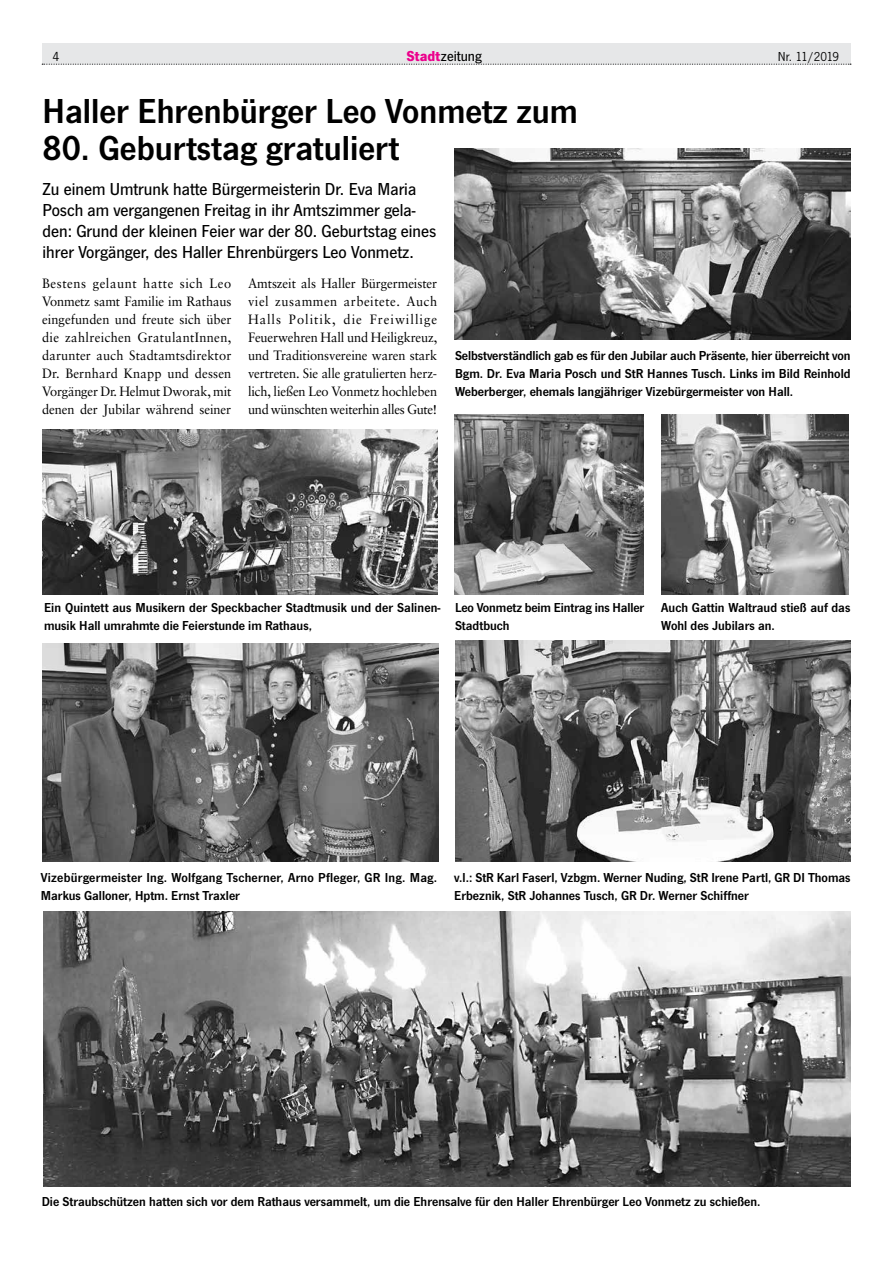
<style>
.page{position:relative;width:893px;height:1263px;background:#fff}
.page>*{position:absolute;margin:0;border:0;box-sizing:border-box;transform-origin:0 0}
.t1{font:600 36px "News Got T";color:#000}
.t2{font:500 18px/21px "News Got T";color:#000}
.t3{font:500 15px "News Got T";color:#000}
.t4{font:600 13.5px/18px "News Got T";color:#000}
.t5{font:13.5px/18px "Sabon";letter-spacing:-.015em;color:#000;text-align:justify;scale:.95 1}
.t6{font:13.5px "News Got T";letter-spacing:-.04em;color:#000}
.s1{font-weight:700;color:#ec008c}
</style>
<div class="page">
<div style="left:42px;top:43px;width:808px;height:21px;background:#e6e7e8"></div>
<svg style="left:42px;top:64px;width:809px;height:1px"></svg>
<img style="left:455px;top:149px;width:395px;height:190px">
<img style="left:43px;top:912px;width:807px;height:275px">
<img style="left:454px;top:415px;width:189px;height:179px">
<img style="left:42px;top:429px;width:396px;height:165px">
<img style="left:455px;top:640px;width:395px;height:221px">
<img style="left:43px;top:644px;width:396px;height:217px">
<img style="left:661px;top:415px;width:188px;height:179px">
<p class="t6" style="left:53px;top:49px;width:8px">4</p>
<p class="t3" style="left:407px;top:48px;width:77px"><span class="s1">Stadt</span>zeitung</p>
<p class="t6" style="left:778px;top:49px;width:63px">Nr. 11/2019</p>
<h1 class="t1" style="left:43px;top:90px;width:537px">Haller Ehrenbürger Leo Vonmetz zum</h1>
<h1 class="t1" style="left:43px;top:127px;width:358px">80. Geburtstag gratuliert</h1>
<h2 class="t2" style="left:43px;top:178px;width:395px">Zu einem Umtrunk hatte Bürgermeisterin Dr. Eva Maria Posch am vergangenen Freitag in ihr Amtszimmer gela&shy;den: Grund der kleinen Feier war der 80. Geburtstag eines ihrer Vorgänger, des Haller Ehrenbürgers Leo Vonmetz.</h2>
<p class="t5" style="left:42px;top:274px;width:201px">Bestens gelaunt hatte sich Leo Vonmetz samt Familie im Rathaus eingefunden und freute sich über die zahlreichen GratulantInnen, darunter auch Stadtamtsdirektor Dr. Bernhard Knapp und dessen Vorgänger Dr. Helmut Dworak, mit denen der Jubilar während seiner</p>
<p class="t5" style="left:248px;top:274px;width:201px">Amtszeit als Haller Bürgermeister viel zusammen arbeitete. Auch Halls Politik, die Freiwillige Feuerwehren Hall und Heiligkreuz, und Traditionsvereine waren stark vertreten. Sie alle gratulierten herz&shy;lich, ließen Leo Vonmetz hochleben und wünschten weiterhin alles Gute!</p>
<p class="t4" style="left:455px;top:346px;width:397px;text-align:justify">Selbstverständlich gab es für den Jubilar auch Präsente, hier überreicht von Bgm. Dr. Eva Maria Posch und StR Hannes Tusch. Links im Bild Reinhold Weberberger, ehemals langjähriger Vizebürgermeister von Hall.</p>
<p class="t4" style="left:44px;top:598px;width:398px">Ein Quintett aus Musikern der Speckbacher Stadtmusik und der Salinen&shy;musik Hall umrahmte die Feierstunde im Rathaus,</p>
<p class="t4" style="left:455px;top:598px;width:191px">Leo Vonmetz beim Eintrag ins Haller<br>Stadtbuch</p>
<p class="t4" style="left:661px;top:598px;width:191px">Auch Gattin Waltraud stieß auf das<br>Wohl des Jubilars an.</p>
<p class="t4" style="left:41px;top:868px;width:398px">Vizebürgermeister Ing. Wolfgang Tscherner, Arno Pfleger, GR Ing. Mag.<br>Markus Galloner, Hptm. Ernst Traxler</p>
<p class="t4" style="left:454px;top:868px;width:398px">v.l.: StR Karl Faserl, Vzbgm. Werner Nuding, StR Irene Partl, GR DI Thomas<br>Erbeznik, StR Johannes Tusch, GR Dr. Werner Schiffner</p>
<p class="t4" style="left:42px;top:1192px;width:720px">Die Straubschützen hatten sich vor dem Rathaus versammelt, um die Ehrensalve für den Haller Ehrenbürger Leo Vonmetz zu schießen.</p>
</div>
